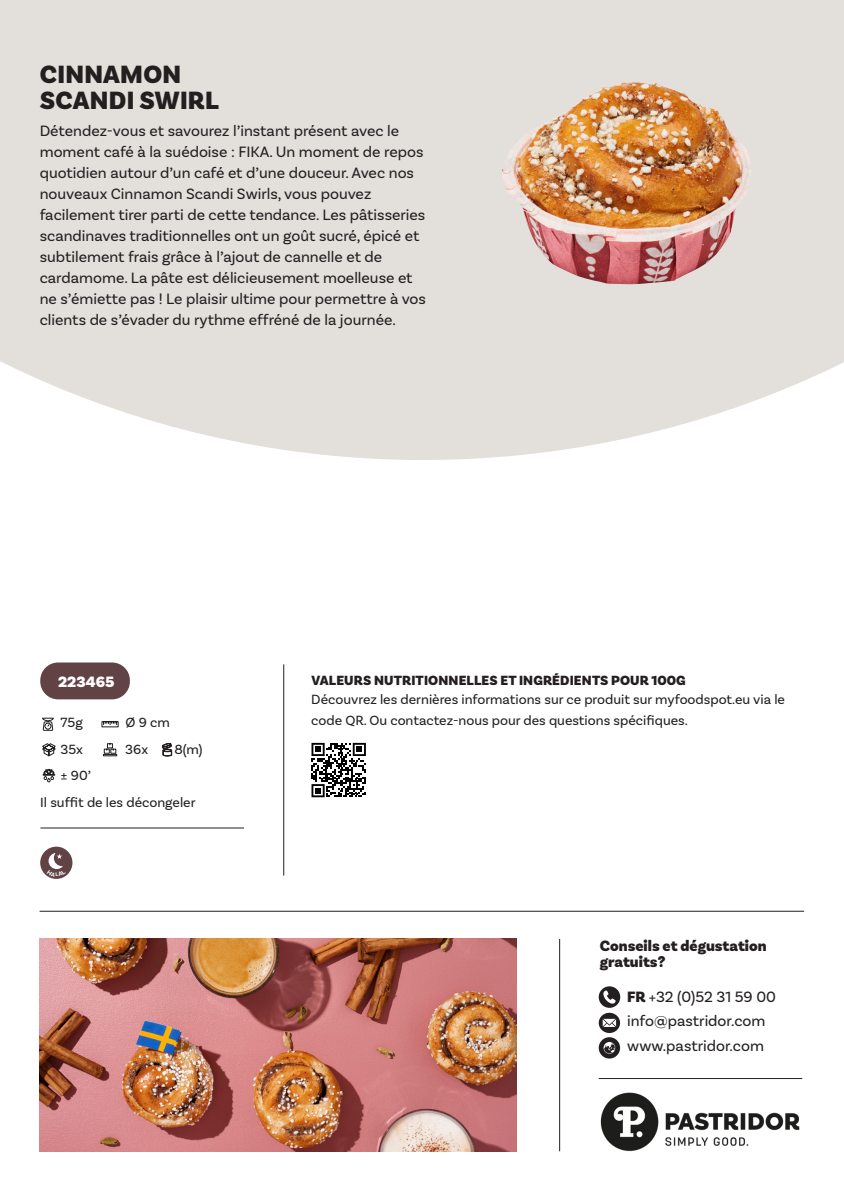
<style>
.page{position:relative;width:844px;height:1191px;background:#fff}
.page>*{position:absolute;margin:0;border:0;box-sizing:border-box;transform-origin:0 0}
.t1{font:900 26.25px "Basic Sans";letter-spacing:.01em;color:#231f20}
.t2{font:15.75px/21px "Basic Sans";color:#231f20}
.t3{font:900 15.75px/15.8px "Basic Sans";color:#231f20}
.t4{font:900 15.75px "Basic Sans";color:#fff}
.t5{font:14px/21px "Basic Sans";color:#231f20}
.t6{font:900 14px "Basic Sans";letter-spacing:.01em;color:#231f20}
.s1{font-weight:900}
</style>
<div class="page">
<svg style="left:0;top:0;width:843px;height:460px;fill:#e3e0db"></svg>
<hr style="left:283px;top:664px;width:1px;height:211px;background:#231f20">
<hr style="left:40px;top:910px;width:763px;height:1px;background:#231f20">
<div style="left:40px;top:662px;width:90px;height:37px;background:#624345;border-radius:18px"></div>
<svg style="left:42px;top:717px;width:12px;height:14px"></svg>
<svg style="left:104px;top:723px;width:12px;height:1px"></svg>
<div style="left:102px;top:721px;width:16px;height:6px;border:1px solid #231f20"></div>
<svg style="left:42px;top:743px;width:14px;height:14px"></svg>
<svg style="left:103px;top:743px;width:14px;height:13px"></svg>
<svg style="left:162px;top:743px;width:10px;height:13px"></svg>
<svg style="left:43px;top:769px;width:12px;height:13px"></svg>
<hr style="left:40px;top:827px;width:204px;height:1px;background:#231f20">
<hr style="left:559px;top:939px;width:1px;height:212px;background:#231f20">
<img style="left:40px;top:939px;width:476px;height:212px">
<div style="left:40px;top:846px;width:32px;height:33px;background:#624345;border-radius:50%"></div>
<img style="left:502px;top:83px;width:249px;height:202px">
<svg style="left:311px;top:742px;width:55px;height:55px"></svg>
<hr style="left:598px;top:1078px;width:204px;height:1px;background:#231f20">
<img style="left:600px;top:1092px;width:200px;height:60px">
<svg style="left:598px;top:986px;width:22px;height:47px"></svg>
<div style="left:598px;top:1037px;width:22px;height:21px;background:#231f20;border-radius:50%"></div>
<svg style="left:603px;top:1042px;width:12px;height:11px"></svg>
<svg style="left:48px;top:853px;width:18px;height:23px"></svg>
<p class="t1" style="left:40px;top:58px;width:143px">CINNAMON</p>
<p class="t1" style="left:40px;top:84px;width:181px">SCANDI SWIRL</p>
<p class="t2" style="left:40px;top:120px;width:361px">Détendez-vous et savourez l’instant présent avec le</p>
<p class="t2" style="left:40px;top:141px;width:385px">moment café à la suédoise : FIKA. Un moment de repos quotidien autour d’un café et d’une douceur. Avec nos nouveaux Cinnamon Scandi Swirls, vous pouvez</p>
<p class="t2" style="left:40px;top:204px;width:387px">facilement tirer parti de cette tendance. Les pâtisseries scandinaves traditionnelles ont un goût sucré, épicé et subtilement frais grâce à l’ajout de cannelle et de</p>
<p class="t2" style="left:40px;top:267px;width:387px">cardamome. La pâte est délicieusement moelleuse et ne s’émiette pas ! Le plaisir ultime pour permettre à vos clients de s’évader du rythme effréné de la journée.</p>
<p class="t4" style="left:58px;top:671px;width:58px">223465</p>
<p class="t5" style="left:60px;top:711px;width:24px">75g</p>
<p class="t5" style="left:125px;top:711px;width:46px">Ø 9 cm</p>
<p class="t5" style="left:60px;top:738px;width:24px">35x</p>
<p class="t5" style="left:125px;top:738px;width:24px">36x</p>
<p class="t5" style="left:174px;top:738px;width:30px">8(m)</p>
<p class="t5" style="left:60px;top:764px;width:32px">± 90’</p>
<p class="t5" style="left:40px;top:792px;width:157px">Il suffit de les décongeler</p>
<p class="t6" style="left:311px;top:672px;width:375px">VALEURS NUTRITIONNELLES ET INGRÉDIENTS POUR 100G</p>
<p class="t5" style="left:311px;top:689px;width:475px">Découvrez les dernières informations sur ce produit sur myfoodspot.eu via le code QR. Ou contactez-nous pour des questions spécifiques.</p>
<p class="t3" style="left:599px;top:938px;width:168px">Conseils et dégustation gratuits?</p>
<p class="t2" style="left:627px;top:986px;width:150px"><span class="s1">FR</span> +32 (0)52 31 59 00</p>
<p class="t2" style="left:627px;top:1010px;width:140px">info@pastridor.com</p>
<p class="t2" style="left:627px;top:1035px;width:138px">www.pastridor.com</p>
</div>
